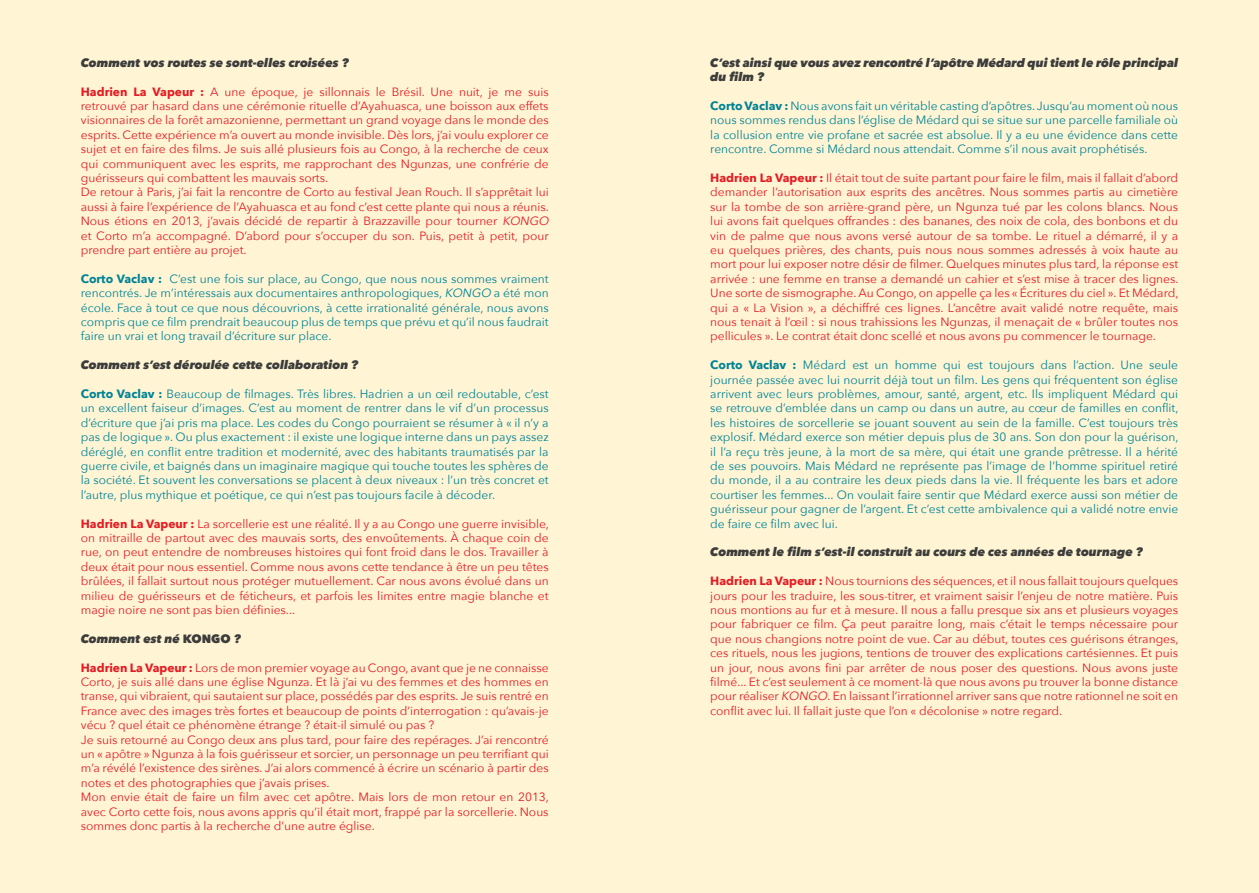
<style>
.page{position:relative;width:1259px;height:893px;background:#fff5d5}
.page>*{position:absolute;margin:0;border:0;box-sizing:border-box;transform-origin:0 0}
.t1{font:12px/14.4px "Avenir Next";color:#e41b23;text-align:justify}
.t2{font:12px/14.4px "Avenir Next";color:#008395;text-align:justify}
.t3{font:italic 800 12px/14.4px "Avenir Next";color:#3c3c3b}
.s1{font-weight:700}
.s2{font-style:italic}
.s3{font-style:normal}
</style>
<div class="page">
<p class="t3" style="left:81px;top:55px;width:269px">Comment vos routes se sont-elles croisées ?</p>
<p class="t1" style="left:81px;top:84px;width:472px;text-align:left"><span class="s1">Hadrien La Vapeur :</span> A une époque, je sillonnais le Brésil. Une nuit, je me suis retrouvé par hasard dans une cérémonie rituelle d’Ayahuasca, une boisson aux effets visionnaires de la forêt amazonienne, permettant un grand voyage dans le monde des esprits. Cette expérience m’a ouvert au monde invisible. Dès lors, j’ai voulu explorer ce sujet et en faire des films. Je suis allé plusieurs fois au Congo, à la recherche de ceux qui communiquent avec les esprits, me rapprochant des Ngunzas, une confrérie de guérisseurs qui combattent les mauvais sorts.<br>De retour à Paris, j’ai fait la rencontre de Corto au festival Jean Rouch. Il s’apprêtait lui aussi à faire l’expérience de l’Ayahuasca et au fond c’est cette plante qui nous a réunis.<br>Nous étions en 2013, j’avais décidé de repartir à Brazzaville pour tourner <span class="s2">KONGO </span>et Corto m’a accompagné. D’abord pour s’occuper du son. Puis, petit à petit, pour prendre part entière au projet.</p>
<p class="t2" style="left:81px;top:271px;width:469px"><span class="s1">Corto Vaclav :</span> C’est une fois sur place, au Congo, que nous nous sommes vraiment rencontrés. Je m’intéressais aux documentaires anthropologiques, <span class="s2">KONGO</span> a été mon école. Face à tout ce que nous découvrions, à cette irrationalité générale, nous avons compris que ce film prendrait beaucoup plus de temps que prévu et qu’il nous faudrait faire un vrai et long travail d’écriture sur place.</p>
<p class="t3" style="left:81px;top:358px;width:279px">Comment s’est déroulée cette collaboration ?</p>
<p class="t2" style="left:81px;top:386px;width:469px"><span class="s1">Corto Vaclav :</span> Beaucoup de filmages. Très libres. Hadrien a un œil redoutable, c’est un excellent faiseur d’images. C’est au moment de rentrer dans le vif d’un processus d’écriture que j’ai pris ma place. Les codes du Congo pourraient se résumer à « il n’y a pas de logique ». Ou plus exactement : il existe une logique interne dans un pays assez déréglé, en conflit entre tradition et modernité, avec des habitants traumatisés par la guerre civile, et baignés dans un imaginaire magique qui touche toutes les sphères de la société. Et souvent les conversations se placent à deux niveaux : l’un très concret et l’autre, plus mythique et poétique, ce qui n’est pas toujours facile à décoder.</p>
<p class="t1" style="left:81px;top:516px;width:470px"><span class="s1">Hadrien La Vapeur :</span> La sorcellerie est une réalité. Il y a au Congo une guerre invisible, on mitraille de partout avec des mauvais sorts, des envoûtements. À chaque coin de rue, on peut entendre de nombreuses histoires qui font froid dans le dos. Travailler à deux était pour nous essentiel. Comme nous avons cette tendance à être un peu têtes brûlées, il fallait surtout nous protéger mutuellement. Car nous avons évolué dans un milieu de guérisseurs et de féticheurs, et parfois les limites entre magie blanche et magie noire ne sont pas bien définies...</p>
<p class="t3" style="left:81px;top:631px;width:161px">Comment est né <span class="s3">KONGO</span> ?</p>
<p class="t1" style="left:81px;top:660px;width:470px;text-align:left"><span class="s1">Hadrien La Vapeur :</span> Lors de mon premier voyage au Congo, avant que je ne connaisse Corto, je suis allé dans une église Ngunza. Et là j’ai vu des femmes et des hommes en transe, qui vibraient, qui sautaient sur place, possédés par des esprits. Je suis rentré en France avec des images très fortes et beaucoup de points d’interrogation : qu’avais-je vécu ? quel était ce phénomène étrange ? était-il simulé ou pas ?<br>Je suis retourné au Congo deux ans plus tard, pour faire des repérages. J’ai rencontré un « apôtre » Ngunza à la fois guérisseur et sorcier, un personnage un peu terrifiant qui m’a révélé l’existence des sirènes. J’ai alors commencé à écrire un scénario à partir des notes et des photographies que j’avais prises.<br>Mon envie était de faire un film avec cet apôtre. Mais lors de mon retour en 2013, avec Corto cette fois, nous avons appris qu’il était mort, frappé par la sorcellerie. Nous sommes donc partis à la recherche d’une autre église.</p>
<p class="t3" style="left:710px;top:55px;width:469px">C’est ainsi que vous avez rencontré l’apôtre Médard qui tient le rôle principal du film ?</p>
<p class="t2" style="left:710px;top:98px;width:469px"><span class="s1">Corto Vaclav :</span> Nous avons fait un véritable casting d’apôtres. Jusqu’au moment où nous nous sommes rendus dans l’église de Médard qui se situe sur une parcelle familiale où la collusion entre vie profane et sacrée est absolue. Il y a eu une évidence dans cette rencontre. Comme si Médard nous attendait. Comme s’il nous avait prophétisés.</p>
<p class="t1" style="left:710px;top:170px;width:470px"><span class="s1">Hadrien La Vapeur :</span> Il était tout de suite partant pour faire le film, mais il fallait d’abord demander l’autorisation aux esprits des ancêtres. Nous sommes partis au cimetière sur la tombe de son arrière-grand père, un Ngunza tué par les colons blancs. Nous lui avons fait quelques offrandes : des bananes, des noix de cola, des bonbons et du vin de palme que nous avons versé autour de sa tombe. Le rituel a démarré, il y a eu quelques prières, des chants, puis nous nous sommes adressés à voix haute au mort pour lui exposer notre désir de filmer. Quelques minutes plus tard, la réponse est arrivée : une femme en transe a demandé un cahier et s’est mise à tracer des lignes.<br>Une sorte de sismographe. Au Congo, on appelle ça les « Écritures du ciel ». Et Médard, qui a « La Vision », a déchiffré ces lignes. L’ancêtre avait validé notre requête, mais nous tenait à l’œil : si nous trahissions les Ngunzas, il menaçait de « brûler toutes nos pellicules ». Le contrat était donc scellé et nous avons pu commencer le tournage.</p>
<p class="t2" style="left:710px;top:357px;width:470px"><span class="s1">Corto Vaclav :</span> Médard est un homme qui est toujours dans l’action. Une seule journée passée avec lui nourrit déjà tout un film. Les gens qui fréquentent son église arrivent avec leurs problèmes, amour, santé, argent, etc. Ils impliquent Médard qui se retrouve d’emblée dans un camp ou dans un autre, au cœur de familles en conflit, les histoires de sorcellerie se jouant souvent au sein de la famille. C’est toujours très explosif. Médard exerce son métier depuis plus de 30 ans. Son don pour la guérison, il l’a reçu très jeune, à la mort de sa mère, qui était une grande prêtresse. Il a hérité de ses pouvoirs. Mais Médard ne représente pas l’image de l’homme spirituel retiré du monde, il a au contraire les deux pieds dans la vie. Il fréquente les bars et adore courtiser les femmes... On voulait faire sentir que Médard exerce aussi son métier de guérisseur pour gagner de l’argent. Et c’est cette ambivalence qui a validé notre envie de faire ce film avec lui.</p>
<p class="t3" style="left:710px;top:545px;width:434px">Comment le film s’est-il construit au cours de ces années de tournage ?</p>
<p class="t1" style="left:710px;top:573px;width:470px"><span class="s1">Hadrien La Vapeur :</span> Nous tournions des séquences, et il nous fallait toujours quelques jours pour les traduire, les sous-titrer, et vraiment saisir l’enjeu de notre matière. Puis nous montions au fur et à mesure. Il nous a fallu presque six ans et plusieurs voyages pour fabriquer ce film. Ça peut paraitre long, mais c’était le temps nécessaire pour que nous changions notre point de vue. Car au début, toutes ces guérisons étranges, ces rituels, nous les jugions, tentions de trouver des explications cartésiennes. Et puis un jour, nous avons fini par arrêter de nous poser des questions. Nous avons juste filmé... Et c’est seulement à ce moment-là que nous avons pu trouver la bonne distance pour réaliser <span class="s2">KONGO</span>. En laissant l’irrationnel arriver sans que notre rationnel ne soit en conflit avec lui. Il fallait juste que l’on « décolonise » notre regard.</p>
</div>
